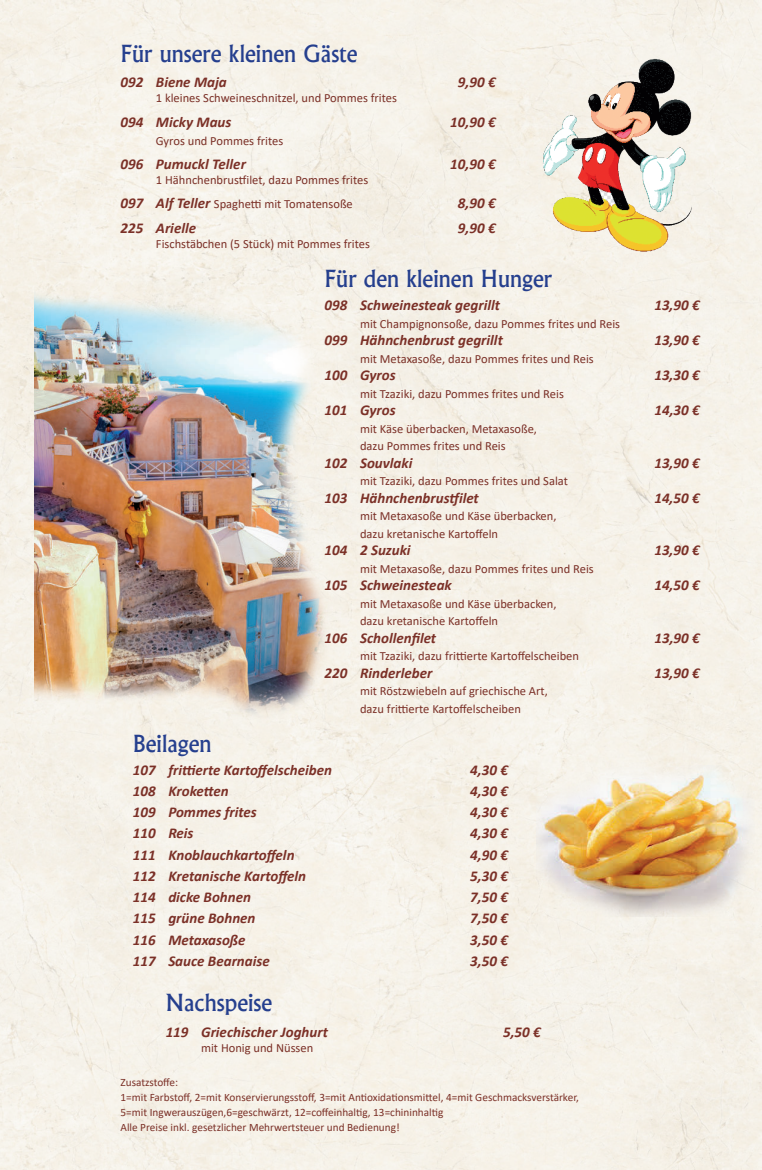
<style>
.page{position:relative;width:762px;height:1170px;background:#fff}
.page>*{position:absolute;margin:0;border:0;box-sizing:border-box;transform-origin:0 0}
.t1{font:22.5px "Alaska";color:#253f8e}
.t2{font:italic 700 15px "Calibri";color:#7b3027}
.t3{font:12.5px/17.5px "Calibri";color:#7b3027}
.t4{font:11.25px/15px "Calibri";color:#7b3027}
.s1{font-weight:700;font-style:italic;font-size:15px}
</style>
<div class="page">
<div style="left:0;top:0;width:762px;height:1169px;background:#f6f1e8"></div>
<img style="left:536px;top:765px;width:218px;height:151px">
<img style="left:35px;top:289px;width:305px;height:447px">
<img style="left:530px;top:38px;width:190px;height:225px">
<h1 class="t1" style="left:120px;top:41px;width:239px">Für unsere kleinen Gäste</h1>
<p class="t2" style="left:120px;top:75px;width:108px">092 Biene Maja</p>
<p class="t2" style="left:458px;top:75px;width:39px">9,90 €</p>
<p class="t3" style="left:156px;top:90px;width:243px">1 kleines Schweineschnitzel, und Pommes frites</p>
<p class="t2" style="left:120px;top:115px;width:112px">094 Micky Maus</p>
<p class="t2" style="left:450px;top:115px;width:47px">10,90 €</p>
<p class="t3" style="left:156px;top:133px;width:129px">Gyros und Pommes frites</p>
<p class="t2" style="left:120px;top:157px;width:127px">096 Pumuckl Teller</p>
<p class="t2" style="left:450px;top:157px;width:47px">10,90 €</p>
<p class="t3" style="left:120px;top:167px;width:249px;line-height:24.2px;text-indent:35px">1 Hähnchenbrustfilet, dazu Pommes frites<br><span class="s1">097 Alf Teller</span> SpaghetÝ mit Tomatensoße</p>
<p class="t2" style="left:458px;top:196px;width:39px">8,90 €</p>
<p class="t2" style="left:120px;top:220px;width:77px">225 Arielle</p>
<p class="t2" style="left:458px;top:220px;width:39px">9,90 €</p>
<p class="t3" style="left:156px;top:235px;width:215px">Fischstäbchen (5 Stück) mit Pommes frites</p>
<h1 class="t1" style="left:325px;top:265px;width:229px">Für den kleinen Hunger</h1>
<p class="t2" style="left:325px;top:298px;width:177px">098 Schweinesteak gegrillt</p>
<p class="t2" style="left:654px;top:298px;width:47px">13,90 €</p>
<p class="t3" style="left:360px;top:315px;width:261px">mit Champignonsoße, dazu Pommes frites und Reis</p>
<p class="t2" style="left:325px;top:333px;width:180px">099 Hähnchenbrust gegrillt</p>
<p class="t2" style="left:654px;top:333px;width:47px">13,90 €</p>
<p class="t3" style="left:360px;top:350px;width:235px">mit Metaxasoße, dazu Pommes frites und Reis</p>
<p class="t2" style="left:325px;top:368px;width:72px">100 Gyros</p>
<p class="t2" style="left:654px;top:368px;width:47px">13,30 €</p>
<p class="t3" style="left:360px;top:385px;width:205px">mit Tzaziki, dazu Pommes frites und Reis</p>
<p class="t2" style="left:325px;top:403px;width:72px">101 Gyros</p>
<p class="t2" style="left:654px;top:403px;width:47px">14,30 €</p>
<p class="t3" style="left:360px;top:420px;width:178px">mit Käse überbacken, Metaxasoße, dazu Pommes frites und Reis</p>
<p class="t2" style="left:325px;top:455px;width:89px">102 Souvlaki</p>
<p class="t2" style="left:654px;top:455px;width:47px">13,90 €</p>
<p class="t3" style="left:360px;top:473px;width:209px">mit Tzaziki, dazu Pommes frites und Salat</p>
<p class="t2" style="left:325px;top:487px;width:156px">103 Hähnchenbrustfilet</p>
<p class="t2" style="left:654px;top:490px;width:47px">14,50 €</p>
<p class="t3" style="left:360px;top:508px;width:198px">mit Metaxasoße und Käse überbacken, dazu kretanische Kartoffeln</p>
<p class="t2" style="left:325px;top:543px;width:87px">104 2 Suzuki</p>
<p class="t2" style="left:654px;top:543px;width:47px">13,90 €</p>
<p class="t3" style="left:360px;top:560px;width:235px">mit Metaxasoße, dazu Pommes frites und Reis</p>
<p class="t2" style="left:325px;top:578px;width:129px">105 Schweinesteak</p>
<p class="t2" style="left:654px;top:578px;width:47px">14,50 €</p>
<p class="t3" style="left:360px;top:595px;width:198px">mit Metaxasoße und Käse überbacken, dazu kretanische Kartoffeln</p>
<p class="t2" style="left:325px;top:627px;width:113px">106 Schollenfilet</p>
<p class="t2" style="left:654px;top:627px;width:47px">13,90 €</p>
<p class="t3" style="left:360px;top:647px;width:220px">mit Tzaziki, dazu fritÝerte Kartoffelscheiben</p>
<p class="t2" style="left:325px;top:665px;width:109px">220 Rinderleber</p>
<p class="t2" style="left:654px;top:665px;width:47px">13,90 €</p>
<p class="t3" style="left:360px;top:683px;width:189px">mit Röstzwiebeln auf griechische Art, dazu fritÝerte Kartoffelscheiben</p>
<h1 class="t1" style="left:133px;top:730px;width:80px">Beilagen</h1>
<p class="t2" style="left:133px;top:759px;width:201px">107 fritÝerte Kartoffelscheiben</p>
<p class="t2" style="left:470px;top:759px;width:39px">4,30 €</p>
<p class="t2" style="left:133px;top:780px;width:97px">108 Kroketten</p>
<p class="t2" style="left:470px;top:780px;width:39px">4,30 €</p>
<p class="t2" style="left:133px;top:805px;width:125px">109 Pommes frites</p>
<p class="t2" style="left:470px;top:805px;width:39px">4,30 €</p>
<p class="t2" style="left:133px;top:826px;width:62px">110 Reis</p>
<p class="t2" style="left:470px;top:826px;width:39px">4,30 €</p>
<p class="t2" style="left:133px;top:844px;width:163px">111 Knoblauchkartoffeln</p>
<p class="t2" style="left:470px;top:844px;width:39px">4,90 €</p>
<p class="t2" style="left:133px;top:865px;width:175px">112 Kretanische Kartoffeln</p>
<p class="t2" style="left:470px;top:865px;width:39px">5,30 €</p>
<p class="t2" style="left:133px;top:890px;width:120px">114 dicke Bohnen</p>
<p class="t2" style="left:470px;top:890px;width:39px">7,50 €</p>
<p class="t2" style="left:133px;top:911px;width:124px">115 grüne Bohnen</p>
<p class="t2" style="left:470px;top:911px;width:39px">7,50 €</p>
<p class="t2" style="left:133px;top:932px;width:114px">116 Metaxasoße</p>
<p class="t2" style="left:470px;top:932px;width:39px">3,50 €</p>
<p class="t2" style="left:133px;top:953px;width:138px">117 Sauce Bearnaise</p>
<p class="t2" style="left:470px;top:953px;width:39px">3,50 €</p>
<h1 class="t1" style="left:166px;top:988px;width:108px">Nachspeise</h1>
<p class="t2" style="left:166px;top:1024px;width:164px">119 Griechischer Joghurt</p>
<p class="t2" style="left:503px;top:1024px;width:39px">5,50 €</p>
<p class="t3" style="left:201px;top:1039px;width:114px">mit Honig und Nüssen</p>
<p class="t4" style="left:120px;top:1074px;width:460px">Zusatzstoffe:<br>1=mit Farbstoff, 2=mit Konservierungsstoff, 3=mit Antioxidationsmittel, 4=mit Geschmacksverstärker, 5=mit Ingwerauszügen,6=geschwärzt, 12=coffeinhaltig, 13=chininhaltig<br>Alle Preise inkl. gesetzlicher Mehrwertsteuer und Bedienung!</p>
</div>
